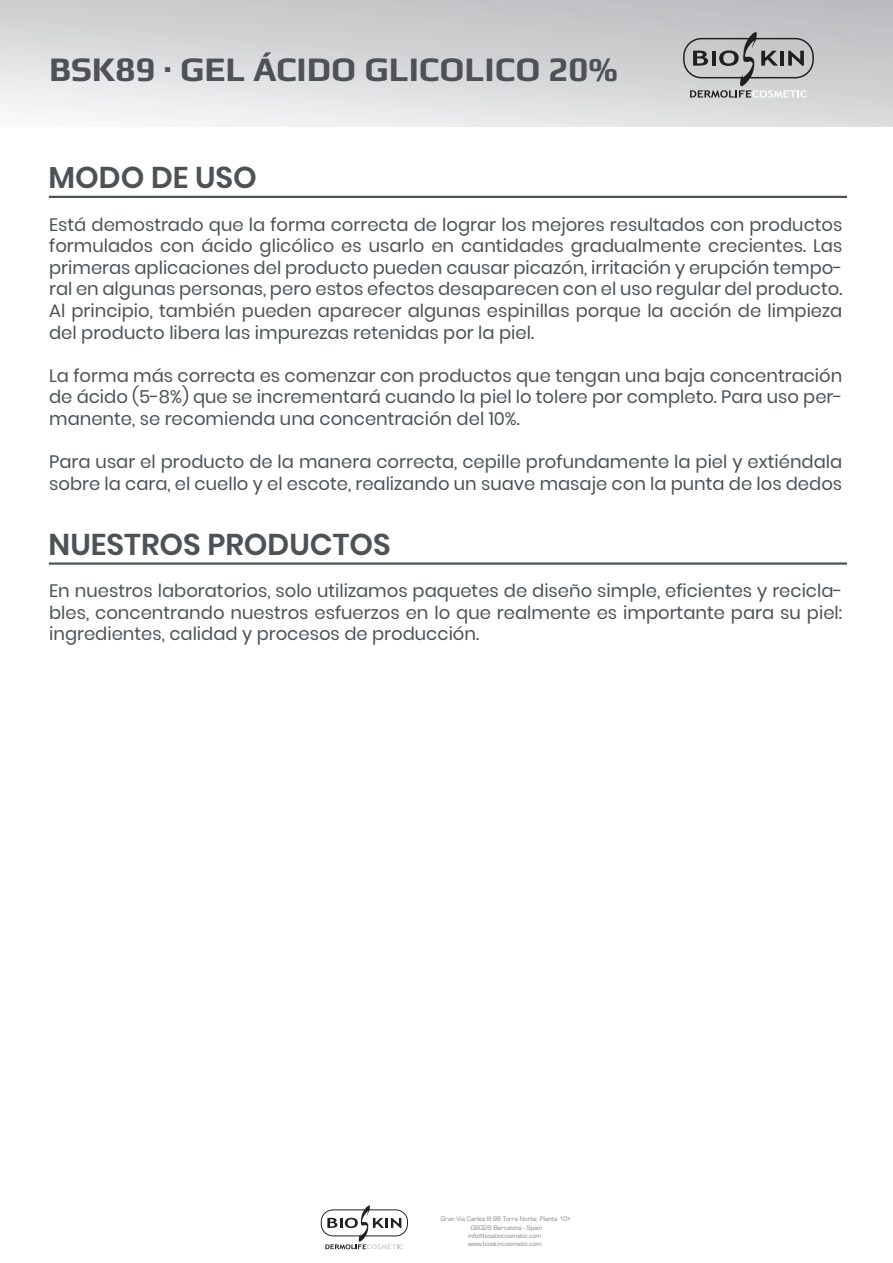
<style>
.page{position:relative;width:893px;height:1263px;background:#fff}
.page>*{position:absolute;margin:0;border:0;box-sizing:border-box;transform-origin:0 0}
.t1{font:700 34.5px "Play";color:#4d5256}
.t2{font:600 30px "Poppins";color:#4d5256}
.t3{font:18px/21.6px "Poppins";color:#4d5256;text-align:justify}
.t4{font:6.75px/8.1px "Eurostile";color:#808285;text-align:center}
</style>
<div class="page">
<svg style="left:1px;top:0;width:892px;height:127px;background:#d7d7d9"></svg>
<svg style="left:321px;top:1205px;width:87px;height:44px"></svg>
<svg style="left:683px;top:32px;width:131px;height:66px;background:#aeaeaf"></svg>
<hr style="left:49px;top:196px;width:798px;height:2px;background:#4d5256">
<hr style="left:49px;top:562px;width:798px;height:3px;background:#4d5256">
<h1 class="t1" style="left:49px;top:48px;width:570px">BSK89 · GEL ÁCIDO GLICOLICO 20%</h1>
<h2 class="t2" style="left:49px;top:160px;width:210px">MODO DE USO</h2>
<p class="t3" style="left:49px;top:214px;width:795px">Está demostrado que la forma correcta de lograr los mejores resultados con productos formulados con ácido glicólico es usarlo en cantidades gradualmente crecientes. Las primeras aplicaciones del producto pueden causar picazón, irritación y erupción tempo&shy;ral en algunas personas, pero estos efectos desaparecen con el uso regular del producto.<br>Al principio, también pueden aparecer algunas espinillas porque la acción de limpieza del producto libera las impurezas retenidas por la piel.</p>
<p class="t3" style="left:49px;top:365px;width:795px">La forma más correcta es comenzar con productos que tengan una baja concentración de ácido (5-8%) que se incrementará cuando la piel lo tolere por completo. Para uso per&shy;manente, se recomienda una concentración del 10%.</p>
<p class="t3" style="left:49px;top:451px;width:795px">Para usar el producto de la manera correcta, cepille profundamente la piel y extiéndala sobre la cara, el cuello y el escote, realizando un suave masaje con la punta de los dedos</p>
<h2 class="t2" style="left:49px;top:527px;width:344px">NUESTROS PRODUCTOS</h2>
<p class="t3" style="left:49px;top:580px;width:795px">En nuestros laboratorios, solo utilizamos paquetes de diseño simple, eficientes y recicla&shy;bles, concentrando nuestros esfuerzos en lo que realmente es importante para su piel: ingredientes, calidad y procesos de producción.</p>
<p class="t4" style="left:441px;top:1215px;width:131px">Gran Via Carles III 98 Torre Norte, Planta 10ª<br>08028 Barcelona - Spain info@bioskincosmetic.com www.bioskincosmetic.com</p>
</div>
